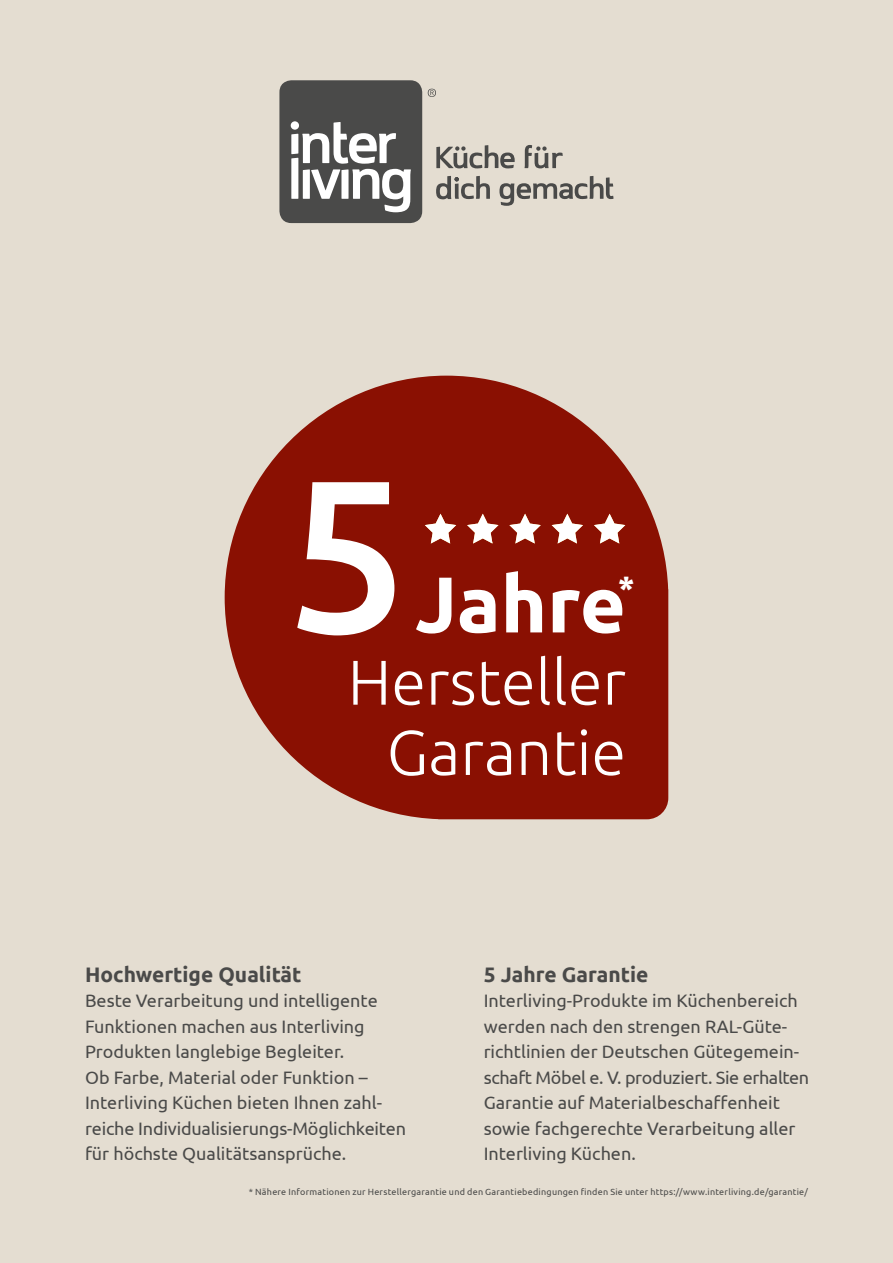
<style>
.page{position:relative;width:893px;height:1263px;background:#e4ddd1}
.page>*{position:absolute;margin:0;border:0;box-sizing:border-box;transform-origin:0 0}
.t1{font:700 33.9px "Ubuntu";color:#fff}
.t2{font:700 21px "Ubuntu";color:#4a4a49}
.t3{font:18px/25.5px "Ubuntu";color:#4a4a49}
.t4{font:9px "Ubuntu";letter-spacing:.025em;color:#4a4a49}
</style>
<div class="page">
<svg style="left:225px;top:375px;width:443px;height:444px;fill:#8a1002"></svg>
<svg style="left:297px;top:482px;width:97px;height:153px;background:#c2837c"></svg>
<svg style="left:416px;top:578px;width:35px;height:55px;background:#bc7870"></svg>
<svg style="left:460px;top:590px;width:36px;height:43px;background:#dcb8b4"></svg>
<svg style="left:506px;top:571px;width:36px;height:61px;background:#ce9b95"></svg>
<svg style="left:553px;top:590px;width:69px;height:43px;background:#ce9c96"></svg>
<svg style="left:353px;top:661px;width:33px;height:44px"></svg>
<svg style="left:395px;top:671px;width:27px;height:34px"></svg>
<svg style="left:431px;top:671px;width:43px;height:34px"></svg>
<svg style="left:482px;top:662px;width:50px;height:43px;background:#ab554b"></svg>
<svg style="left:541px;top:656px;width:9px;height:49px"></svg>
<svg style="left:557px;top:656px;width:42px;height:49px;background:#aa5349"></svg>
<svg style="left:608px;top:671px;width:17px;height:34px"></svg>
<svg style="left:391px;top:730px;width:33px;height:46px;background:#aa5349"></svg>
<svg style="left:431px;top:741px;width:24px;height:35px"></svg>
<svg style="left:466px;top:741px;width:45px;height:35px;background:#b05f56"></svg>
<svg style="left:522px;top:742px;width:25px;height:33px"></svg>
<svg style="left:557px;top:729px;width:30px;height:47px"></svg>
<svg style="left:595px;top:741px;width:27px;height:35px"></svg>
<svg style="left:425px;top:514px;width:31px;height:29px"></svg>
<svg style="left:467px;top:514px;width:31px;height:29px"></svg>
<svg style="left:509px;top:514px;width:32px;height:29px"></svg>
<svg style="left:552px;top:514px;width:31px;height:29px"></svg>
<svg style="left:594px;top:514px;width:31px;height:29px"></svg>
<div style="left:279px;top:80px;width:143px;height:143px;background:#4a4a49;border-radius:12px"></div>
<svg style="left:291px;top:121px;width:120px;height:91px"></svg>
<svg style="left:428px;top:89px;width:8px;height:8px"></svg>
<svg style="left:436px;top:145px;width:177px;height:61px"></svg>
<h1 class="t1" style="left:618px;top:567px;width:19px">*</h1>
<p class="t2" style="left:85px;top:961px;width:218px">Hochwertige Qualität</p>
<p class="t3" style="left:85px;top:987px;width:323px">Beste Verarbeitung und intelligente Funktionen machen aus Interliving Produkten langlebige Begleiter.<br>Ob Farbe, Material oder Funktion – Interliving Küchen bieten Ihnen zahl&shy;reiche Individualisierungs-Möglichkeiten für höchste Qualitätsansprüche.</p>
<p class="t2" style="left:484px;top:961px;width:166px">5 Jahre Garantie</p>
<p class="t3" style="left:484px;top:987px;width:327px">Interliving-Produkte im Küchenbereich werden nach den strengen RAL-Güte&shy;richtlinien der Deutschen Gütegemein&shy;schaft Möbel e. V. produziert. Sie erhalten Garantie auf Materialbeschaffenheit sowie fachgerechte Verarbeitung aller Interliving Küchen.</p>
<p class="t4" style="left:249px;top:1186px;width:561px">* Nähere Informationen zur Herstellergarantie und den Garantiebedingungen finden Sie unter https://www.interliving.de/garantie/</p>
</div>
